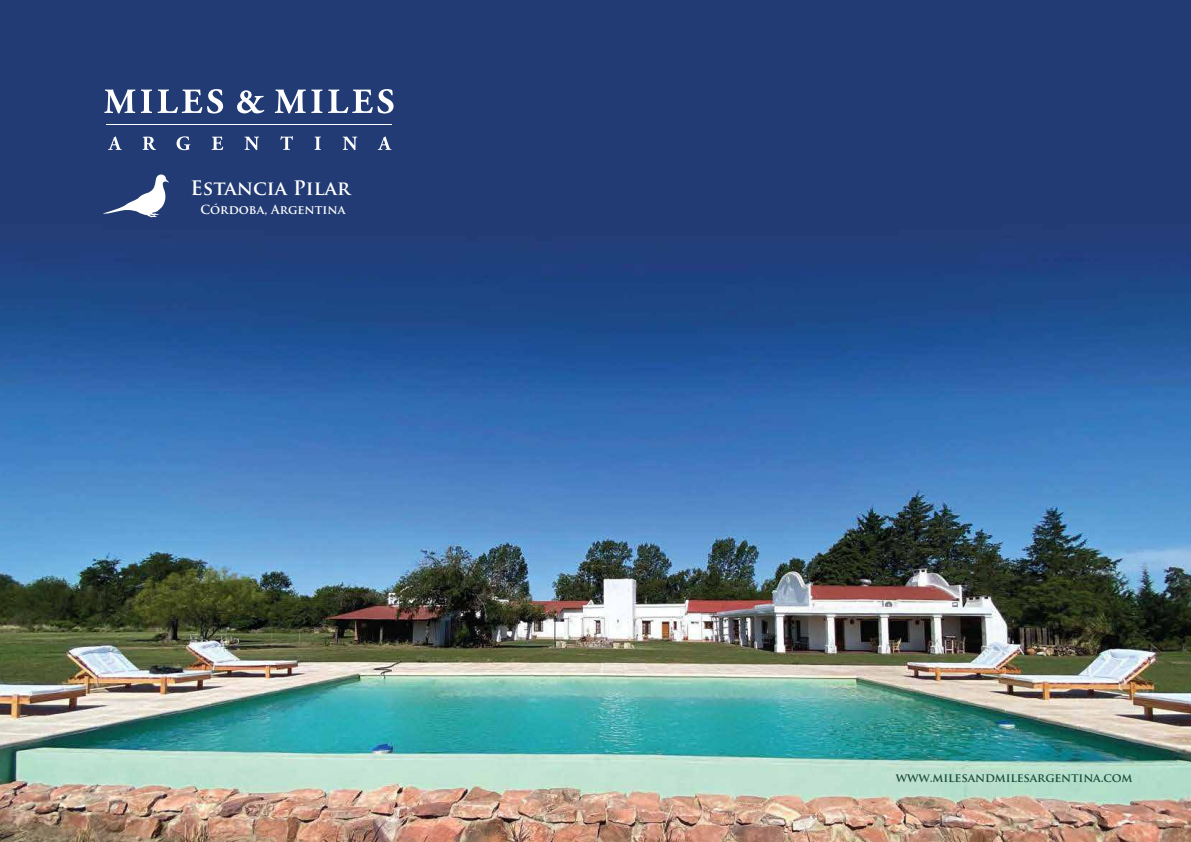
<style>
.page{position:relative;width:1191px;height:842px;background:#fff}
.page>*{position:absolute;margin:0;border:0;box-sizing:border-box;transform-origin:0 0}
.t1{font:700 19.5px "Trajan Pro";color:#fff}
.t2{font:700 12.2px "Trajan Pro";color:#fff}
.t3{font:700 12px "Trajan Pro";letter-spacing:-.015em;color:#1c4c3d}
</style>
<div class="page">
<img style="left:0;top:0;width:1191px;height:842px">
<svg style="left:103px;top:174px;width:66px;height:43px"></svg>
<svg style="left:104px;top:90px;width:31px;height:23px"></svg>
<svg style="left:141px;top:89px;width:82px;height:24px"></svg>
<svg style="left:237px;top:90px;width:27px;height:23px"></svg>
<svg style="left:275px;top:90px;width:47px;height:23px"></svg>
<svg style="left:328px;top:89px;width:65px;height:24px"></svg>
<hr style="left:106px;top:124px;width:285px;height:1px;background:#fff">
<svg style="left:108px;top:136px;width:14px;height:14px"></svg>
<svg style="left:143px;top:137px;width:13px;height:13px"></svg>
<svg style="left:176px;top:136px;width:14px;height:14px"></svg>
<svg style="left:211px;top:137px;width:12px;height:13px"></svg>
<svg style="left:244px;top:137px;width:15px;height:13px"></svg>
<svg style="left:277px;top:134px;width:16px;height:16px"></svg>
<svg style="left:314px;top:137px;width:7px;height:13px"></svg>
<svg style="left:343px;top:137px;width:14px;height:13px"></svg>
<svg style="left:378px;top:136px;width:13px;height:14px"></svg>
<h1 class="t1" style="left:191px;top:178px;width:161px">Estancia Pilar</h1>
<p class="t2" style="left:200px;top:203px;width:147px">Córdoba, Argentina</p>
<p class="t3" style="left:896px;top:772px;width:238px">www.milesandmilesargentina.com</p>
</div>
